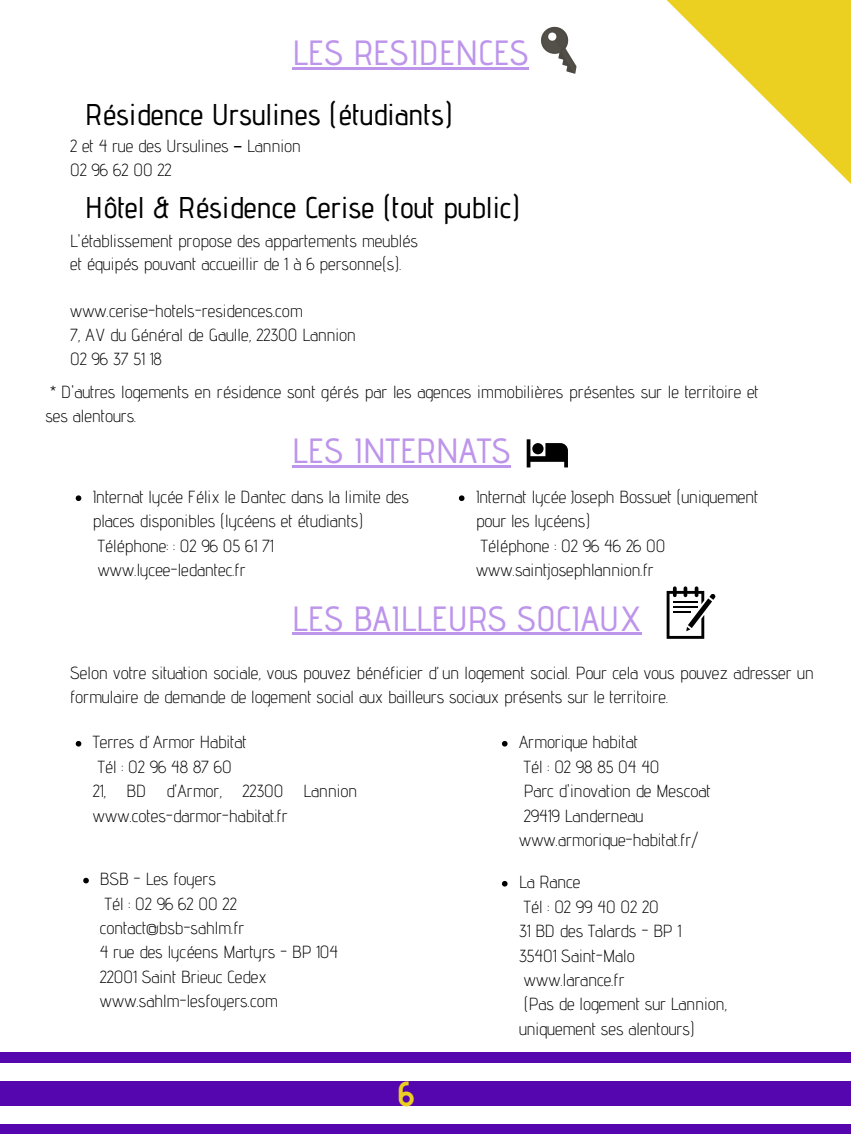
<style>
.page{position:relative;width:851px;height:1134px;background:#fff}
.page>*{position:absolute;margin:0;border:0;box-sizing:border-box;transform-origin:0 0}
.t1{font:500 35px "Advent Pro";color:#bd95eb}
.t2{font:700 35px "Advent Pro";color:#ebd022}
.t3{font:500 30px "Advent Pro";color:#000}
.t4{font:300 17.5px/24.4px "Advent Pro";color:#000}
.s1{font-family:"Noto Sans Gurmukhi";font-weight:400}
</style>
<div class="page">
<div style="left:0;top:1052px;width:850px;height:10px;background:#5606af"></div>
<div style="left:0;top:1124px;width:850px;height:9px;background:#5606af"></div>
<div style="left:0;top:1081px;width:850px;height:24px;background:#5606af"></div>
<svg style="left:666px;top:0;width:184px;height:183px"></svg>
<svg style="left:541px;top:27px;width:35px;height:47px"></svg>
<hr style="left:292px;top:465px;width:219px;height:2px;background:#bd95eb">
<svg style="left:526px;top:439px;width:42px;height:28px"></svg>
<hr style="left:292px;top:67px;width:237px;height:3px;background:#bd95eb">
<svg style="left:76px;top:495px;width:5px;height:6px"></svg>
<svg style="left:459px;top:495px;width:5px;height:6px"></svg>
<hr style="left:292px;top:632px;width:349px;height:3px;background:#bd95eb">
<svg style="left:666px;top:586px;width:49px;height:53px"></svg>
<svg style="left:76px;top:741px;width:5px;height:5px"></svg>
<svg style="left:83px;top:877px;width:6px;height:6px"></svg>
<svg style="left:502px;top:741px;width:5px;height:5px"></svg>
<svg style="left:502px;top:880px;width:5px;height:6px"></svg>
<h1 class="t1" style="left:292px;top:31px;width:238px">LES RESIDENCES</h1>
<h2 class="t3" style="left:85px;top:96px;width:369px">Résidence Ursulines (étudiants)</h2>
<p class="t4" style="left:70px;top:134px;width:232px;line-height:23.6px">2 et 4 rue des Ursulines <span class="s1">–</span> Lannion<br>02 96 62 00 22</p>
<h2 class="t3" style="left:85px;top:189px;width:436px">Hôtel &amp; Résidence Cerise (tout public)</h2>
<p class="t4" style="left:70px;top:228px;width:349px;line-height:23.6px">L'établissement propose des appartements meublés et équipés pouvant accueillir de 1 à 6 personne(s).</p>
<p class="t4" style="left:70px;top:299px;width:287px;line-height:23.6px">www.cerise-hotels-residences.com<br>7, AV du Général de Gaulle, 22300 Lannion<br>02 96 37 51 18</p>
<p class="t4" style="left:45px;top:379px;width:714px">* D'autres logements en résidence sont gérés par les agences immobilières présentes sur le territoire et ses alentours.</p>
<h1 class="t1" style="left:292px;top:429px;width:220px">LES INTERNATS</h1>
<p class="t4" style="left:93px;top:484px;width:317px">Internat lycée Félix le Dantec dans la limite des places disponibles (lycéens et étudiants)<br>Téléphone: : 02 96 05 61 71 www.lycee-ledantec.fr</p>
<p class="t4" style="left:476px;top:484px;width:284px">Internat lycée Joseph Bossuet (uniquement pour les lycéens)<br>Téléphone : 02 96 46 26 00 www.saintjosephlannion.fr</p>
<h1 class="t1" style="left:292px;top:597px;width:351px">LES BAILLEURS SOCIAUX</h1>
<p class="t4" style="left:70px;top:660px;width:745px">Selon votre situation sociale, vous pouvez bénéficier d’un logement social. Pour cela vous pouvez adresser un formulaire de demande de logement social aux bailleurs sociaux présents sur le territoire.</p>
<p class="t4" style="left:93px;top:729px;width:266px">Terres d’Armor Habitat<br>Tél : 02 96 48 87 60<br>21, BD d'Armor, 22300 Lannion www.cotes-darmor-habitat.fr</p>
<p class="t4" style="left:519px;top:729px;width:193px">Armorique habitat<br>Tél : 02 98 85 04 40<br>Parc d'inovation de Mescoat<br>29419 Landerneau www.armorique-habitat.fr/</p>
<p class="t4" style="left:519px;top:869px;width:210px">La Rance<br>Tél : 02 99 40 02 20<br>31 BD des Talards - BP 1<br>35401 Saint-Malo www.larance.fr<br>(Pas de logement sur Lannion, uniquement ses alentours)</p>
<p class="t4" style="left:100px;top:866px;width:240px">BSB - Les foyers<br>Tél : 02 96 62 00 22 contact@bsb-sahlm.fr<br>4 rue des lycéens Martyrs - BP 104<br>22001 Saint Brieuc Cedex www.sahlm-lesfoyers.com</p>
<h1 class="t2" style="left:398px;top:1071px;width:17px">6</h1>
</div>
